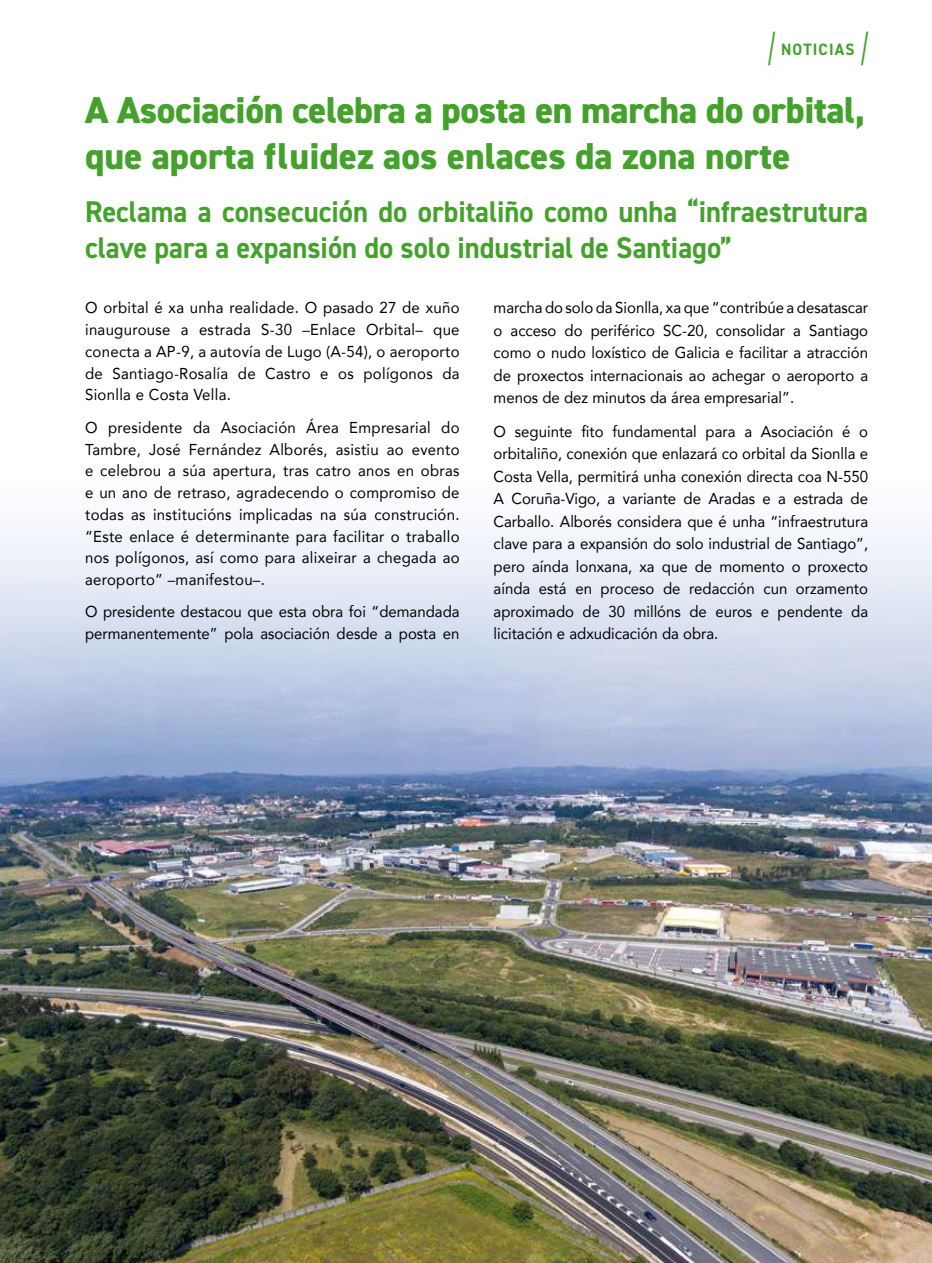
<style>
.page{position:relative;width:932px;height:1263px;background:#fff}
.page>*{position:absolute;margin:0;border:0;box-sizing:border-box;transform-origin:0 0}
.t1{font:800 37.5px/46.5px "DIN2014";letter-spacing:-.01em;color:#44a12b}
.t2{font:700 30px/36px "DIN2014";color:#44a12b;scale:.95 1}
.t3{font:700 16.5px "DIN2014";letter-spacing:.07em;color:#44a12b;scale:.95 1}
.t4{font:15.75px/22.5px "Avenir";color:#000;text-align:justify;scale:.95 1}
.s1{font-size:36.15px}
</style>
<div class="page">
<img style="left:0;top:763px;width:931px;height:500px">
<svg style="left:0;top:530px;width:931px;height:233px;background:#ccd6ea"></svg>
<p class="t3" style="left:767px;top:39px;width:107px"><span class="s1">/</span> NOTICIAS <span class="s1">/</span></p>
<h1 class="t1" style="left:85px;top:87px;width:781px">A Asociación celebra a posta en marcha do orbital, que aporta fluidez aos enlaces da zona norte</h1>
<h2 class="t2" style="left:85px;top:194px;width:825px">Reclama a consecución do orbitaliño como unha “infraestrutura clave para a expansión do solo industrial de Santiago”</h2>
<p class="t4" style="left:85px;top:297px;width:395px;line-height:21.8px">O orbital é xa unha realidade. O pasado 27 de xuño inaugurouse a estrada S-30 –Enlace Orbital– que conecta a AP-9, a autovía de Lugo (A-54), o aeroporto de Santiago-Rosalía de Castro e os polígonos da Sionlla e Costa Vella.</p>
<p class="t4" style="left:85px;top:416px;width:395px;line-height:21.8px">O presidente da Asociación Área Empresarial do Tambre, José Fernández Alborés, asistiu ao evento e celebrou a súa apertura, tras catro anos en obras e un ano de retraso, agradecendo o compromiso de todas as institucións implicadas na súa construción. “Este enlace é determinante para facilitar o traballo nos polígonos, así como para alixeirar a chegada ao aeroporto” –manifestou–.</p>
<p class="t4" style="left:85px;top:601px;width:395px;line-height:21.8px">O presidente destacou que esta obra foi “demandada permanentemente” pola asociación desde a posta en</p>
<p class="t4" style="left:493px;top:296px;width:395px">marcha do solo da Sionlla, xa que “contribúe a desatascar o acceso do periférico SC-20, consolidar a Santiago como o nudo loxístico de Galicia e facilitar a atracción de proxectos internacionais ao achegar o aeroporto a menos de dez minutos da área empresarial”.</p>
<p class="t4" style="left:493px;top:419px;width:395px">O seguinte fito fundamental para a Asociación é o orbitaliño, conexión que enlazará co orbital da Sionlla e Costa Vella, permitirá unha conexión directa coa N-550<br>A Coruña-Vigo, a variante de Aradas e a estrada de Carballo. Alborés considera que é unha “infraestrutura clave para a expansión do solo industrial de Santiago”, pero aínda lonxana, xa que de momento o proxecto aínda está en proceso de redacción cun orzamento aproximado de 30 millóns de euros e pendente da licitación e adxudicación da obra.</p>
</div>
